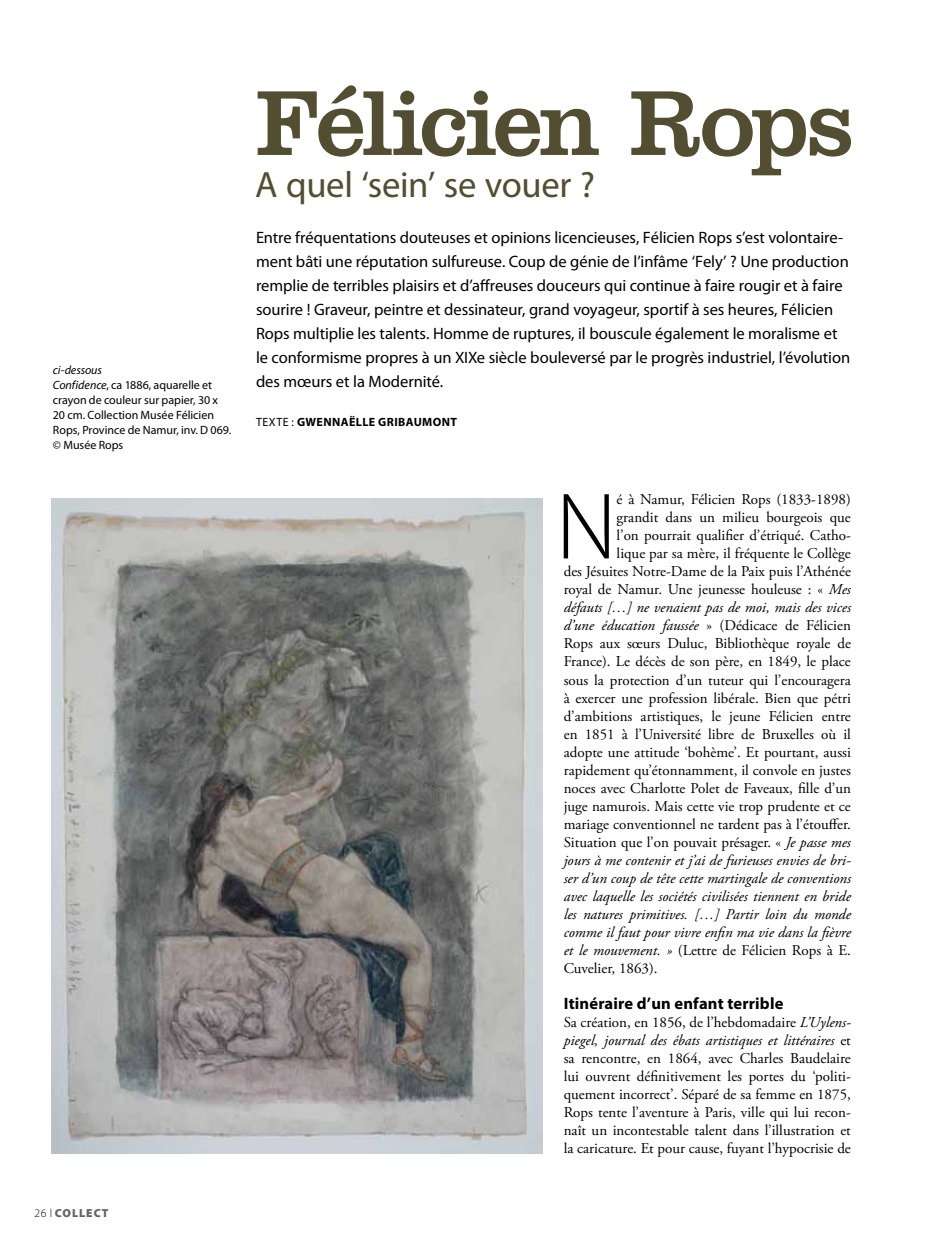
<style>
.page{position:relative;width:936px;height:1251px;background:#fff}
.page>*{position:absolute;margin:0;border:0;box-sizing:border-box;transform-origin:0 0}
.t1{font:300 95.1px "Myriad Pro";color:#000}
.t2{font:94.65px "Clarendon BT";letter-spacing:-.05em;color:#534e31}
.t3{font:36.75px "Myriad Pro";letter-spacing:-.01em;color:#534e31}
.t4{font:16.5px/24px "Myriad Pro";letter-spacing:-.005em;color:#000}
.t5{font:700 16.5px "Myriad Pro";letter-spacing:.01em;color:#000}
.t6{font:15px/18px "Adobe Garamond Pro";color:#000;text-align:justify}
.t7{font:italic 15px "Adobe Garamond Pro";color:#000}
.t8{font:12px/15px "Myriad Pro";color:#000}
.t9{font:700 12px "Myriad Pro";letter-spacing:.03em;color:#000}
.t10{font:900 11.7px "Myriad Pro";letter-spacing:.08em;color:#636466}
.s1{font-style:italic}
.s2{font-weight:300;color:#000}
.s3{font-weight:400}
.s4{font-style:normal}
</style>
<div class="page">
<img style="left:51px;top:498px;width:491px;height:654px">
<p class="t8" style="left:53px;top:363px;width:180px"><span class="s1">ci-dessous<br>Confidence</span>, ca 1886, aquarelle et crayon de couleur sur papier, 30 x<br>20 cm. Collection Musée Félicien<br>Rops, Province de Namur, inv. D 069. © Musée Rops</p>
<p class="t10" style="left:34px;top:1205px;width:75px"><span class="s2">26 l</span> COLLECT</p>
<h2 class="t2" style="left:255px;top:64px;width:600px">Félicien Rops</h2>
<h3 class="t3" style="left:255px;top:165px;width:341px">A quel ‘sein’ se vouer ?</h3>
<p class="t4" style="left:256px;top:225px;width:595px">Entre fréquentations douteuses et opinions licencieuses, Félicien Rops s’est volontaire&shy;ment bâti une réputation sulfureuse. Coup de génie de l’infâme ‘Fely’ ? Une production remplie de terribles plaisirs et d’affreuses douceurs qui continue à faire rougir et à faire sourire ! Graveur, peintre et dessinateur, grand voyageur, sportif à ses heures, Félicien Rops multiplie les talents. Homme de ruptures, il bouscule également le moralisme et le conformisme propres à un XIXe siècle bouleversé par le progrès industriel, l’évolution des mœurs et la Modernité.</p>
<p class="t9" style="left:256px;top:415px;width:202px"><span class="s3">texte :</span> Gwennaëlle Gribaumont</p>
<h1 class="t1" style="left:556px;top:474px;width:62px">N</h1>
<p class="t6" style="left:616px;top:491px;width:236px">é à Namur, Félicien Rops (1833-1898)</p>
<p class="t6" style="left:616px;top:509px;width:236px">grandit dans un milieu bourgeois que</p>
<p class="t6" style="left:616px;top:527px;width:236px">l’on pourrait qualifier d’étriqué. Catho-</p>
<p class="t6" style="left:616px;top:545px;width:236px">lique par sa mère, il fréquente le Collège</p>
<p class="t6" style="left:563px;top:563px;width:289px">des Jésuites Notre-Dame de la Paix puis l’Athénée</p>
<p class="t6" style="left:563px;top:581px;width:289px">royal de Namur. Une jeunesse houleuse : « <span class="s1">Mes</span></p>
<p class="t7" style="left:563px;top:598px;width:289px">défauts […] ne venaient pas de moi, mais des vices</p>
<p class="t7" style="left:563px;top:616px;width:289px">d’une éducation faussée <span class="s4">» (Dédicace de Félicien</span></p>
<p class="t6" style="left:563px;top:635px;width:289px">Rops aux sœurs Duluc, Bibliothèque royale de</p>
<p class="t6" style="left:563px;top:653px;width:288px">France). Le décès de son père, en 1849, le place</p>
<p class="t6" style="left:563px;top:671px;width:289px">sous la protection d’un tuteur qui l’encouragera</p>
<p class="t6" style="left:563px;top:689px;width:289px">à exercer une profession libérale. Bien que pétri</p>
<p class="t6" style="left:563px;top:707px;width:288px">d’ambitions artistiques, le jeune Félicien entre</p>
<p class="t6" style="left:563px;top:725px;width:289px">en 1851 à l’Université libre de Bruxelles où il</p>
<p class="t6" style="left:563px;top:743px;width:288px">adopte une attitude ‘bohème’. Et pourtant, aussi</p>
<p class="t6" style="left:563px;top:761px;width:289px">rapidement qu’étonnamment, il convole en justes</p>
<p class="t6" style="left:563px;top:779px;width:289px">noces avec Charlotte Polet de Faveaux, fille d’un</p>
<p class="t6" style="left:563px;top:797px;width:288px">juge namurois. Mais cette vie trop prudente et ce</p>
<p class="t6" style="left:563px;top:815px;width:288px">mariage conventionnel ne tardent pas à l’étouffer.</p>
<p class="t6" style="left:563px;top:833px;width:289px">Situation que l’on pouvait présager. « <span class="s1">Je passe mes</span></p>
<p class="t7" style="left:563px;top:850px;width:288px">jours à me contenir et j’ai de furieuses envies de bri-</p>
<p class="t7" style="left:563px;top:868px;width:289px">ser d’un coup de tête cette martingale de conventions</p>
<p class="t7" style="left:563px;top:886px;width:288px">avec laquelle les sociétés civilisées tiennent en bride</p>
<p class="t7" style="left:563px;top:904px;width:289px">les natures primitives. […] Partir loin du monde</p>
<p class="t7" style="left:563px;top:922px;width:288px">comme il faut pour vivre enfin ma vie dans la fièvre</p>
<p class="t6" style="left:563px;top:941px;width:288px"><span class="s1">et le mouvement. »</span> (Lettre de Félicien Rops à E.</p>
<p class="t6" style="left:563px;top:959px;width:95px">Cuvelier, 1863).</p>
<p class="t5" style="left:563px;top:993px;width:221px">Itinéraire d’un enfant terrible</p>
<p class="t6" style="left:563px;top:1013px;width:289px">Sa création, en 1856, de l’hebdomadaire <span class="s1">L’Uylens&shy;piegel, journal des ébats artistiques et littéraires</span> et sa rencontre, en 1864, avec Charles Baudelaire lui ouvrent définitivement les portes du ‘politi&shy;quement incorrect’. Séparé de sa femme en 1875, Rops tente l’aventure à Paris, ville qui lui recon&shy;naît un incontestable talent dans l’illustration et la caricature. Et pour cause, fuyant l’hypocrisie de</p>
</div>
